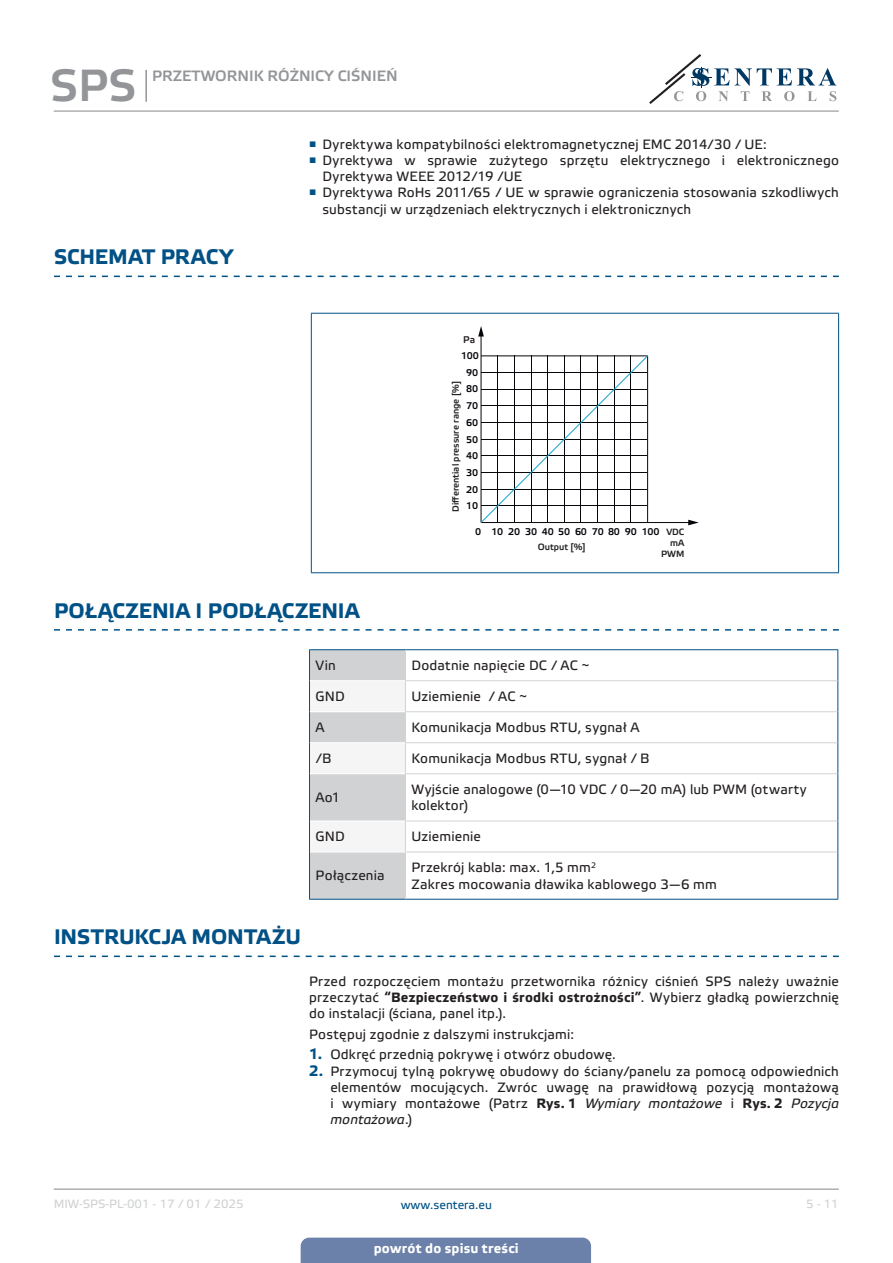
<style>
.page{position:relative;width:893px;height:1263px;background:#fff}
.page>*{position:absolute;margin:0;border:0;box-sizing:border-box;transform-origin:0 0}
.t1{font:45px "Etelka Medium Pro";color:#939598}
.t2{font:700 21px "Etelka Text Pro";letter-spacing:.005em;color:#015186}
.t3{font:15px "Etelka Medium Pro";color:#939598}
.body{font:13.5px/16.2px "Etelka Text Pro";letter-spacing:.015em;color:#231f20}
.TABLE_TEXT_WHITE{font:13.5px/16.2px "Etelka Text Pro";letter-spacing:.015em;color:#231f20}
.t4{font:700 13.5px "Etelka Text Pro";letter-spacing:.02em;color:#fff}
.t5{font:12px "Etelka Text Pro";color:#d1d2d4}
.t6{font:12px "Etelka Text Pro";color:#015186}
.t7{font:9.75px "Etelka Medium Pro";letter-spacing:-.02em;color:#05060a}
.t8{font:9.75px "Etelka Medium Pro";color:#231f20}
.t9{font:9px/10.9px "Etelka Medium Pro";color:#231f20;text-align:right}
.s1{font-weight:700}
.s2{font-weight:700;font-size:15px;color:#015186}
.s3{font-style:italic}
</style>
<div class="page">
<hr style="left:54px;top:111px;width:785px;height:1px;background:#939598">
<hr style="left:54px;top:1188px;width:785px;height:2px;background:#939598">
<svg style="left:649px;top:54px;width:187px;height:50px"></svg>
<div style="left:301px;top:1237px;width:290px;height:26px;background:#6c81aa"></div>
<hr style="left:145px;top:70px;width:2px;height:32px;background:#939598">
<svg style="left:54px;top:276px;width:785px;height:1px"></svg>
<svg style="left:54px;top:629px;width:785px;height:2px"></svg>
<hr style="left:311px;top:313px;width:528px;height:1px;background:#015186">
<hr style="left:311px;top:314px;width:1px;height:258px;background:#015186">
<hr style="left:838px;top:314px;width:1px;height:258px;background:#015186">
<hr style="left:311px;top:572px;width:528px;height:1px;background:#015186">
<hr style="left:481px;top:335px;width:1px;height:187px;background:#05060a">
<svg style="left:478px;top:326px;width:6px;height:10px"></svg>
<hr style="left:481px;top:522px;width:209px;height:1px;background:#05060a">
<svg style="left:688px;top:520px;width:11px;height:5px"></svg>
<svg style="left:480px;top:355px;width:168px;height:168px"></svg>
<svg style="left:406px;top:650px;width:431px;height:249px"></svg>
<svg style="left:310px;top:650px;width:95px;height:249px"></svg>
<hr style="left:309px;top:649px;width:96px;height:1px;background:#015186">
<hr style="left:309px;top:650px;width:1px;height:31px;background:#015186">
<hr style="left:405px;top:649px;width:433px;height:1px;background:#015186">
<hr style="left:837px;top:650px;width:1px;height:31px;background:#015186">
<hr style="left:309px;top:681px;width:1px;height:31px;background:#015186">
<hr style="left:837px;top:681px;width:1px;height:31px;background:#015186">
<hr style="left:309px;top:712px;width:1px;height:31px;background:#015186">
<hr style="left:837px;top:712px;width:1px;height:31px;background:#015186">
<hr style="left:309px;top:743px;width:1px;height:31px;background:#015186">
<hr style="left:837px;top:743px;width:1px;height:31px;background:#015186">
<hr style="left:309px;top:774px;width:1px;height:47px;background:#015186">
<hr style="left:837px;top:774px;width:1px;height:47px;background:#015186">
<hr style="left:309px;top:821px;width:1px;height:31px;background:#015186">
<hr style="left:837px;top:821px;width:1px;height:31px;background:#015186">
<hr style="left:309px;top:852px;width:1px;height:47px;background:#015186">
<hr style="left:837px;top:852px;width:1px;height:47px;background:#015186">
<hr style="left:309px;top:899px;width:96px;height:1px;background:#015186">
<hr style="left:405px;top:899px;width:433px;height:1px;background:#015186">
<hr style="left:405px;top:650px;width:1px;height:30px;background:#d1d2d4">
<hr style="left:405px;top:680px;width:432px;height:1px;background:#d1d2d4">
<hr style="left:405px;top:681px;width:1px;height:30px;background:#d1d2d4">
<hr style="left:405px;top:711px;width:432px;height:1px;background:#d1d2d4">
<hr style="left:405px;top:712px;width:1px;height:30px;background:#d1d2d4">
<hr style="left:405px;top:742px;width:432px;height:1px;background:#d1d2d4">
<hr style="left:405px;top:743px;width:1px;height:30px;background:#d1d2d4">
<hr style="left:405px;top:773px;width:432px;height:1px;background:#d1d2d4">
<hr style="left:405px;top:774px;width:1px;height:47px;background:#d1d2d4">
<hr style="left:405px;top:821px;width:432px;height:1px;background:#d1d2d4">
<hr style="left:405px;top:821px;width:1px;height:31px;background:#d1d2d4">
<hr style="left:405px;top:852px;width:432px;height:1px;background:#d1d2d4">
<hr style="left:405px;top:852px;width:1px;height:47px;background:#d1d2d4">
<hr style="left:310px;top:680px;width:95px;height:1px;background:#fff">
<hr style="left:310px;top:711px;width:95px;height:1px;background:#fff">
<hr style="left:310px;top:742px;width:95px;height:1px;background:#fff">
<hr style="left:310px;top:773px;width:95px;height:1px;background:#fff">
<hr style="left:310px;top:821px;width:95px;height:1px;background:#fff">
<hr style="left:310px;top:852px;width:95px;height:1px;background:#fff">
<svg style="left:54px;top:955px;width:785px;height:2px"></svg>
<h1 class="t1" style="left:50px;top:61px;width:88px">SPS</h1>
<p class="t3" style="left:152px;top:67px;width:247px">PRZETWORNIK RÓŻNICY CIŚNIEŃ</p>
<p class="body" style="left:309px;top:137px;width:459px"><sup>■</sup> Dyrektywa kompatybilności elektromagnetycznej EMC 2014/30 / UE:</p>
<p class="body" style="left:322px;top:153px;width:518px;text-indent:-13px"><sup>■</sup> Dyrektywa w sprawie zużytego sprzętu elektrycznego i elektronicznego<br>Dyrektywa WEEE 2012/19 /UE</p>
<p class="body" style="left:322px;top:185px;width:518px;text-indent:-13px"><sup>■</sup> Dyrektywa RoHs 2011/65 / UE w sprawie ograniczenia stosowania szkodliwych substancji w urządzeniach elektrycznych i elektronicznych</p>
<p class="t2" style="left:54px;top:245px;width:181px">SCHEMAT PRACY</p>
<p class="t8" style="left:463px;top:334px;width:13px">Pa</p>
<p class="t7" style="left:461px;top:350px;width:19px">100</p>
<p class="t7" style="left:466px;top:367px;width:13px">90</p>
<p class="t9" style="left:451px;top:512px;width:132px;rotate:-90deg">Differential pressure range [%]</p>
<p class="t7" style="left:466px;top:383px;width:13px">80</p>
<p class="t7" style="left:466px;top:400px;width:13px">70</p>
<p class="t7" style="left:466px;top:417px;width:13px">60</p>
<p class="t7" style="left:466px;top:434px;width:13px">50</p>
<p class="t7" style="left:466px;top:450px;width:13px">40</p>
<p class="t7" style="left:466px;top:467px;width:13px">30</p>
<p class="t7" style="left:466px;top:484px;width:13px">20</p>
<p class="t7" style="left:466px;top:500px;width:13px">10</p>
<p class="t7" style="left:475px;top:527px;width:186px">0 10 20 30 40 50 60 70 80 90 100</p>
<p class="t9" style="left:661px;top:527px;width:25px">VDC mA<br>PWM</p>
<p class="t9" style="left:538px;top:542px;width:49px">Output [%]</p>
<p class="t2" style="left:54px;top:599px;width:307px">POŁĄCZENIA I PODŁĄCZENIA</p>
<p class="TABLE_TEXT_WHITE" style="left:315px;top:658px;width:22px">Vin</p>
<p class="TABLE_TEXT_WHITE" style="left:411px;top:658px;width:180px">Dodatnie napięcie DC / AC ~</p>
<p class="TABLE_TEXT_WHITE" style="left:315px;top:689px;width:31px">GND</p>
<p class="TABLE_TEXT_WHITE" style="left:411px;top:689px;width:117px">Uziemienie / AC ~</p>
<p class="TABLE_TEXT_WHITE" style="left:315px;top:720px;width:11px">A</p>
<p class="TABLE_TEXT_WHITE" style="left:411px;top:720px;width:230px">Komunikacja Modbus RTU, sygnał A</p>
<p class="TABLE_TEXT_WHITE" style="left:315px;top:751px;width:18px">/B</p>
<p class="TABLE_TEXT_WHITE" style="left:411px;top:751px;width:240px">Komunikacja Modbus RTU, sygnał / B</p>
<p class="TABLE_TEXT_WHITE" style="left:315px;top:790px;width:26px">Ao1</p>
<p class="TABLE_TEXT_WHITE" style="left:411px;top:782px;width:397px">Wyjście analogowe (0—10 VDC / 0—20 mA) lub PWM (otwarty kolektor)</p>
<p class="TABLE_TEXT_WHITE" style="left:315px;top:829px;width:31px">GND</p>
<p class="TABLE_TEXT_WHITE" style="left:411px;top:829px;width:71px">Uziemienie</p>
<p class="TABLE_TEXT_WHITE" style="left:315px;top:868px;width:71px">Połączenia</p>
<p class="TABLE_TEXT_WHITE" style="left:411px;top:860px;width:307px">Przekrój kabla: max. 1,5 mm<sup>2<br></sup>Zakres mocowania dławika kablowego 3—6 mm</p>
<p class="t2" style="left:54px;top:925px;width:249px">INSTRUKCJA MONTAŻU</p>
<p class="body" style="left:309px;top:974px;width:531px;text-align:justify">Przed rozpoczęciem montażu przetwornika różnicy ciśnień SPS należy uważnie przeczytać <span class="s1">“Bezpieczeństwo i środki ostrożności”</span>. Wybierz gładką powierzchnię do instalacji (ściana, panel itp.).</p>
<p class="body" style="left:309px;top:1027px;width:266px">Postępuj zgodnie z dalszymi instrukcjami:</p>
<p class="body" style="left:309px;top:1047px;width:308px"><span class="s2">1.</span> Odkręć przednią pokrywę i otwórz obudowę.</p>
<p class="body" style="left:330px;top:1063px;width:510px;text-align:justify;text-indent:-21px"><span class="s2">2.</span> Przymocuj tylną pokrywę obudowy do ściany/panelu za pomocą odpowiednich elementów mocujących. Zwróc uwagę na prawidłową pozycją montażową i wymiary montażowe (Patrz <span class="s1">Rys. 1</span> <span class="s3">Wymiary montażowe</span> i <span class="s1">Rys. 2</span> <span class="s3">Pozycja montażowa</span>.)</p>
<p class="t5" style="left:54px;top:1197px;width:191px">MIW-SPS-PL-001 - 17 / 01 / 2025</p>
<p class="t6" style="left:401px;top:1198px;width:93px">www.sentera.eu</p>
<p class="t5" style="left:806px;top:1197px;width:34px">5 - 11</p>
<p class="t4" style="left:374px;top:1240px;width:147px">powrót do spisu treści</p>
</div>
